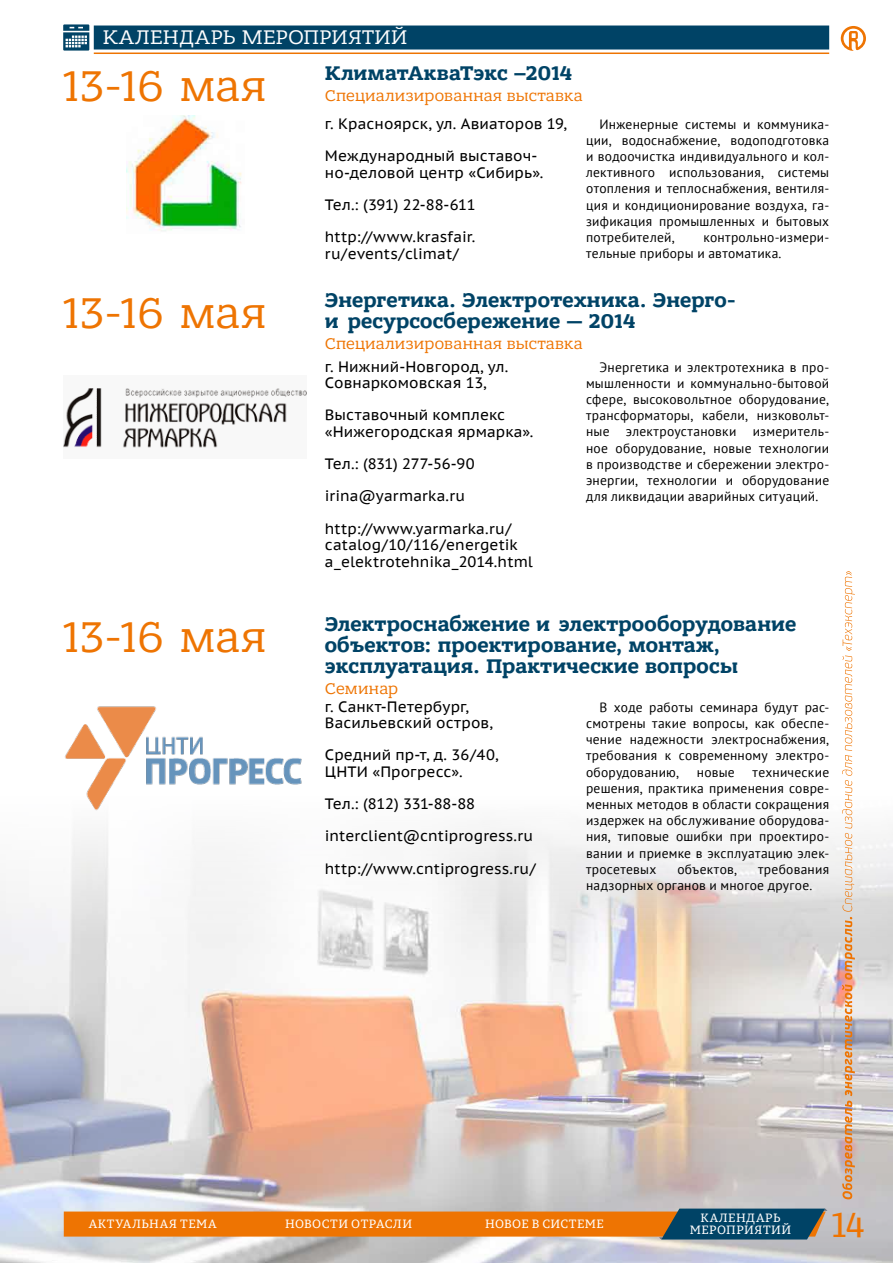
<style>
.page{position:relative;width:893px;height:1263px;background:#fff}
.page>*{position:absolute;margin:0;border:0;box-sizing:border-box;transform-origin:0 0}
.t1{font:45.75px "Bandera Pro";letter-spacing:-.005em;color:#ee7402}
.t2{font:34.5px "Permian Slab Serif Typeface";color:#ee7402}
.t3{font:700 21px/21px "Bandera Pro";letter-spacing:.01em;color:#004366}
.t4{font:21px "Bandera Pro";letter-spacing:.01em;color:#fff}
.t5{font:16.5px "Bandera Pro";letter-spacing:.02em;color:#ee7402}
.t6{font:15px/32.4px "PT Sans Caption";letter-spacing:.005em;color:#000}
.t7{font:13.5px/16.2px "PT Sans";letter-spacing:.015em;color:#000;text-align:justify}
.t8{font:12px/12px "Permian Slab Serif Typeface";letter-spacing:.04em;color:#fff;text-align:center}
.t9{font:12px "Permian Slab Serif Typeface";letter-spacing:.06em;color:#fff}
</style>
<div class="page">
<img style="left:0;top:824px;width:893px;height:439px">
<svg style="left:64px;top:1208px;width:763px;height:31px;background:#bc7a37"></svg>
<svg style="left:841px;top:26px;width:25px;height:25px"></svg>
<svg style="left:842px;top:571px;width:13px;height:628px"></svg>
<div style="left:94px;top:26px;width:735px;height:24px;background:#004366"></div>
<hr style="left:94px;top:53px;width:735px;height:1px;background:#ee7402">
<svg style="left:63px;top:24px;width:26px;height:27px"></svg>
<img style="left:126px;top:115px;width:116px;height:116px">
<img style="left:64px;top:388px;width:243px;height:60px">
<img style="left:65px;top:706px;width:237px;height:105px">
<h3 class="t4" style="left:103px;top:24px;width:306px">КАЛЕНДАРЬ МЕРОПРИЯТИЙ</h3>
<h1 class="t1" style="left:61px;top:58px;width:207px">13‑16 мая</h1>
<h3 class="t3" style="left:325px;top:63px;width:249px">КлиматАкваТэкс –2014</h3>
<p class="t5" style="left:325px;top:85px;width:259px">Специализированная выставка</p>
<p class="t6" style="left:325px;top:107px;width:243px">г. Красноярск, ул. Авиаторов 19,<br>Международный выставоч-</p>
<p class="t6" style="left:325px;top:156px;width:220px">но-деловой центр «Сибирь».<br>Тел.: (391) 22‑88‑611 http://www.krasfair.</p>
<p class="t6" style="left:325px;top:237px;width:135px">ru/events/climat/</p>
<p class="t7" style="left:586px;top:115px;width:245px;text-indent:14px">Инженерные системы и коммуника&shy;ции, водоснабжение, водоподготовка и водоочистка индивидуального и кол&shy;лективного использования, системы отопления и теплоснабжения, вентиля&shy;ция и кондиционирование воздуха, га&shy;зификация промышленных и бытовых потребителей,</p>
<p class="t7" style="left:586px;top:229px;width:245px;text-indent:118px">контрольно-измери&shy;тельные приборы и автоматика.</p>
<h1 class="t1" style="left:61px;top:285px;width:207px">13‑16 мая</h1>
<h3 class="t3" style="left:325px;top:290px;width:412px">Энергетика. Электротехника. Энерго&shy;и ресурсосбережение — 2014</h3>
<p class="t5" style="left:325px;top:333px;width:259px">Специализированная выставка</p>
<p class="t6" style="left:325px;top:358px;width:185px;line-height:16.5px">г. Нижний-Новгород, ул.<br>Совнаркомовская 13,</p>
<p class="t6" style="left:325px;top:406px;width:210px;line-height:16.5px">Выставочный комплекс «Нижегородская ярмарка».</p>
<p class="t6" style="left:325px;top:447px;width:188px">Тел.: (831) 277‑56‑90 irina@yarmarka.ru http://www.yarmarka.ru/</p>
<p class="t6" style="left:325px;top:536px;width:210px;line-height:16.5px">catalog/10/116/energetik a_elektrotehnika_2014.html</p>
<p class="t7" style="left:586px;top:358px;width:245px;text-indent:14px">Энергетика и электротехника в про&shy;мышленности и коммунально-бытовой сфере, высоковольтное оборудование, трансформаторы, кабели, низковольт&shy;ные электроустановки измеритель&shy;ное оборудование, новые технологии в производстве и сбережении электро&shy;энергии, технологии и оборудование для ликвидации аварийных ситуаций.</p>
<h1 class="t1" style="left:61px;top:609px;width:207px">13‑16 мая</h1>
<h3 class="t3" style="left:325px;top:614px;width:473px">Электроснабжение и электрооборудование объектов: проектирование, монтаж, эксплуатация. Практические вопросы</h3>
<p class="t5" style="left:325px;top:678px;width:75px">Семинар</p>
<p class="t6" style="left:325px;top:698px;width:169px;line-height:16.5px">г. Санкт-Петербург,<br>Васильевский остров,</p>
<p class="t6" style="left:325px;top:747px;width:175px;line-height:16.5px">Средний пр-т, д. 36/40,<br>ЦНТИ «Прогресс».</p>
<p class="t6" style="left:325px;top:787px;width:212px">Тел.: (812) 331‑88‑88 interclient@cntiprogress.ru http://www.cntiprogress.ru/</p>
<p class="t7" style="left:586px;top:699px;width:245px;text-indent:14px">В ходе работы семинара будут рас&shy;смотрены такие вопросы, как обеспе&shy;чение надежности электроснабжения, требования к современному электро&shy;оборудованию,</p>
<p class="t7" style="left:586px;top:763px;width:245px;text-indent:166px">технические решения, практика применения совре&shy;менных методов в области сокращения издержек на обслуживание оборудова&shy;ния, типовые ошибки при проектиро&shy;вании и приемке в эксплуатацию элек&shy;тросетевых</p>
<p class="t7" style="left:697px;top:763px;width:39px">новые</p>
<p class="t7" style="left:586px;top:861px;width:245px;text-indent:172px">требования надзорных органов и многое другое.</p>
<p class="t7" style="left:677px;top:861px;width:61px">объектов,</p>
<p class="t9" style="left:89px;top:1214px;width:130px">АКТУАЛЬНАЯ ТЕМА</p>
<p class="t8" style="left:285px;top:1217px;width:128px">НОВОСТИ ОТРАСЛИ</p>
<p class="t8" style="left:485px;top:1217px;width:120px">НОВОЕ В СИСТЕМЕ</p>
<h2 class="t2" style="left:831px;top:1197px;width:35px">14</h2>
<p class="t8" style="left:690px;top:1211px;width:103px">КАЛЕНДАРЬ<br>МЕРОПРИЯТИЙ</p>
</div>
